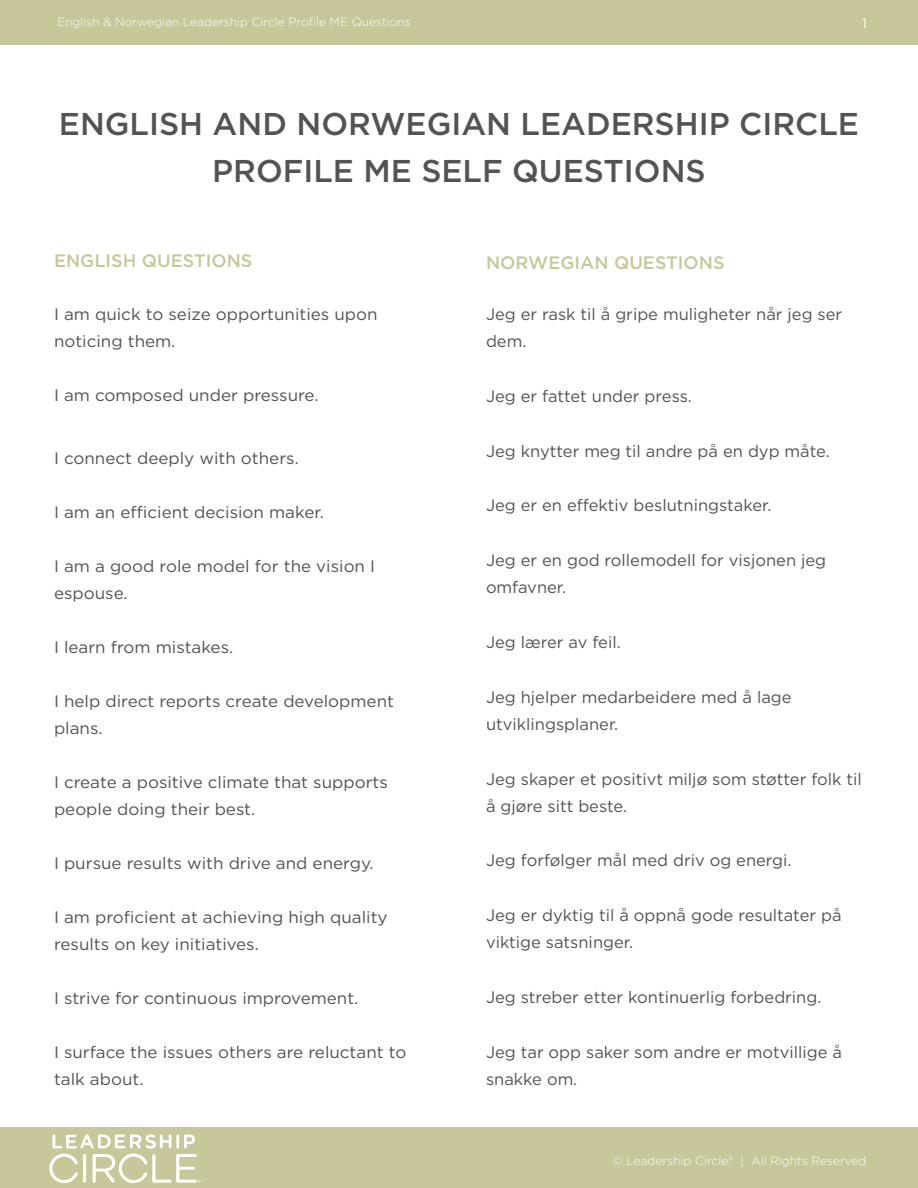
<style>
.page{position:relative;width:918px;height:1188px;background:#fff}
.page>*{position:absolute;margin:0;border:0;box-sizing:border-box;transform-origin:0 0}
.t1{font:500 31.5px/46.5px "Gotham";color:#535353;text-align:center}
.Subhead{font:500 18px "Gotham";color:#c7c799}
.Paragraph_Body_Chine{font:16.5px/27px "Gotham";color:#535353}
.paragraph_body{font:16.5px/27px "Gotham";color:#535353}
.t2{font:13.5px "Gotham";color:#fff}
.t3{font:300 12px "Gotham";color:#feffff}
</style>
<div class="page">
<div style="left:0;top:1128px;width:918px;height:60px;background:#c7c799"></div>
<div style="left:0;top:0;width:918px;height:44px;background:#c7c799"></div>
<svg style="left:49px;top:1134px;width:152px;height:49px"></svg>
<p class="t3" style="left:57px;top:15px;width:355px">English &amp; Norwegian Leadership Circle Profile ME Questions</p>
<p class="t2" style="left:862px;top:15px;width:6px">1</p>
<p class="t1" style="left:59px;top:101px;width:802px">ENGLISH AND NORWEGIAN LEADERSHIP CIRCLE<br>PROFILE ME SELF QUESTIONS</p>
<p class="Subhead" style="left:54px;top:249px;width:200px">ENGLISH QUESTIONS</p>
<p class="Subhead" style="left:486px;top:250px;width:240px">NORWEGIAN QUESTIONS</p>
<p class="paragraph_body" style="left:54px;top:300px;width:325px">I am quick to seize opportunities upon noticing them.</p>
<p class="paragraph_body" style="left:54px;top:381px;width:266px">I am composed under pressure.</p>
<p class="paragraph_body" style="left:54px;top:444px;width:246px">I connect deeply with others.</p>
<p class="paragraph_body" style="left:54px;top:498px;width:271px">I am an efficient decision maker.</p>
<p class="paragraph_body" style="left:54px;top:552px;width:323px">I am a good role model for the vision I espouse.</p>
<p class="paragraph_body" style="left:54px;top:633px;width:181px">I learn from mistakes.</p>
<p class="paragraph_body" style="left:54px;top:687px;width:342px">I help direct reports create development plans.</p>
<p class="paragraph_body" style="left:54px;top:768px;width:335px">I create a positive climate that supports people doing their best.</p>
<p class="paragraph_body" style="left:54px;top:849px;width:321px">I pursue results with drive and energy.</p>
<p class="paragraph_body" style="left:54px;top:903px;width:335px">I am proficient at achieving high quality results on key initiatives.</p>
<p class="paragraph_body" style="left:54px;top:984px;width:306px">I strive for continuous improvement.</p>
<p class="paragraph_body" style="left:54px;top:1038px;width:354px">I surface the issues others are reluctant to talk about.</p>
<p class="Paragraph_Body_Chine" style="left:486px;top:300px;width:358px">Jeg er rask til å gripe muligheter når jeg ser dem.</p>
<p class="Paragraph_Body_Chine" style="left:486px;top:382px;width:207px">Jeg er fattet under press.</p>
<p class="Paragraph_Body_Chine" style="left:486px;top:437px;width:345px">Jeg knytter meg til andre på en dyp måte.</p>
<p class="Paragraph_Body_Chine" style="left:486px;top:492px;width:287px">Jeg er en effektiv beslutningstaker.</p>
<p class="Paragraph_Body_Chine" style="left:486px;top:546px;width:342px">Jeg er en god rollemodell for visjonen jeg omfavner.</p>
<p class="Paragraph_Body_Chine" style="left:486px;top:628px;width:136px">Jeg lærer av feil.</p>
<p class="Paragraph_Body_Chine" style="left:486px;top:683px;width:307px">Jeg hjelper medarbeidere med å lage utviklingsplaner.</p>
<p class="Paragraph_Body_Chine" style="left:486px;top:765px;width:377px">Jeg skaper et positivt miljø som støtter folk til å gjøre sitt beste.</p>
<p class="Paragraph_Body_Chine" style="left:486px;top:847px;width:307px">Jeg forfølger mål med driv og energi.</p>
<p class="Paragraph_Body_Chine" style="left:486px;top:902px;width:357px">Jeg er dyktig til å oppnå gode resultater på viktige satsninger.</p>
<p class="Paragraph_Body_Chine" style="left:486px;top:983px;width:337px">Jeg streber etter kontinuerlig forbedring.</p>
<p class="Paragraph_Body_Chine" style="left:486px;top:1038px;width:358px">Jeg tar opp saker som andre er motvillige å snakke om.</p>
<p class="t3" style="left:613px;top:1153px;width:255px">© Leadership Circle® | All Rights Reserved</p>
</div>
